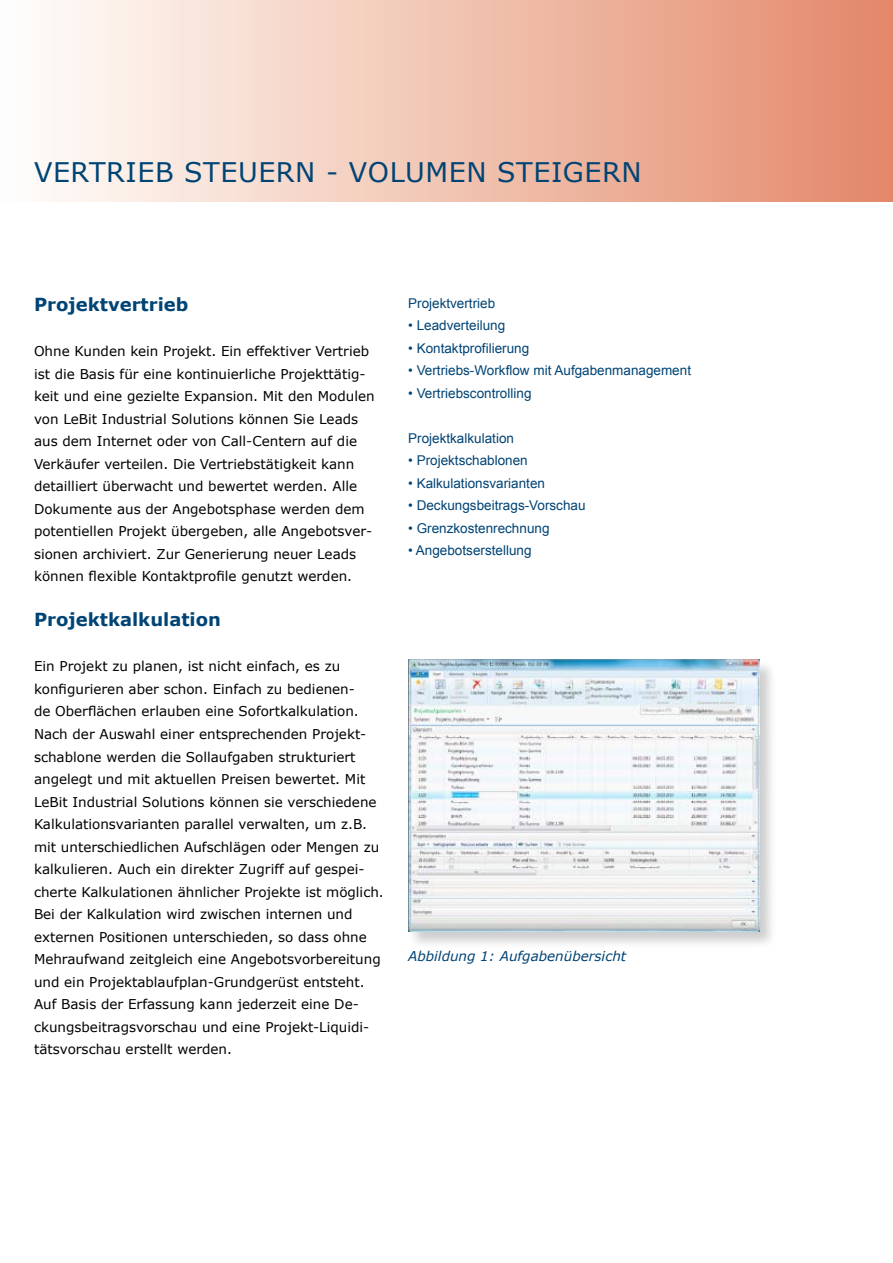
<style>
.page{position:relative;width:893px;height:1263px;background:#fff}
.page>*{position:absolute;margin:0;border:0;box-sizing:border-box;transform-origin:0 0}
.t1{font:27px "Verdana";color:#004475}
.t2{font:700 18px "Verdana";color:#004475}
.t3{font:13.5px/22.5px "Verdana";color:#000}
.t4{font:13.5px "Arial";color:#004475}
.t5{font:italic 13.5px "Verdana";color:#004475}
</style>
<div class="page">
<div style="left:0;top:0;width:893px;height:202px;background:linear-gradient(to right,#fffffd,#e38969)"></div>
<div style="left:407px;top:658px;width:371px;height:293px;background:#000;opacity:.2"></div>
<img style="left:408px;top:660px;width:351px;height:271px">
<h1 class="t1" style="left:34px;top:153px;width:37px">Vertrieb</h1>
<h1 class="t1" style="left:184px;top:153px;width:20px">steuern</h1>
<h1 class="t1" style="left:326px;top:153px;width:83px">- Volumen</h1>
<h1 class="t1" style="left:497px;top:153px;width:19px">steigern</h1>
<h2 class="t2" style="left:34px;top:292px;width:156px">Projektvertrieb</h2>
<p class="t3" style="left:34px;top:340px;width:342px">Ohne Kunden kein Projekt. Ein effektiver Vertrieb ist die Basis für eine kontinuierliche Projekttätig&shy;keit und eine gezielte Expansion. Mit den Modulen von LeBit Industrial Solutions können Sie Leads aus dem Internet oder von Call-Centern auf die Verkäufer verteilen. Die Vertriebstätigkeit kann detailliert überwacht und bewertet werden. Alle Dokumente aus der Angebotsphase werden dem potentiellen Projekt übergeben, alle Angebotsver&shy;sionen archiviert. Zur Generierung neuer Leads können flexible Kontaktprofile genutzt werden.</p>
<h2 class="t2" style="left:34px;top:607px;width:188px">Projektkalkulation</h2>
<p class="t3" style="left:34px;top:655px;width:351px">Ein Projekt zu planen, ist nicht einfach, es zu konfigurieren aber schon. Einfach zu bedienen-<br>de Oberflächen erlauben eine Sofortkalkulation.<br>Nach der Auswahl einer entsprechenden Projekt&shy;schablone werden die Sollaufgaben strukturiert angelegt und mit aktuellen Preisen bewertet. Mit LeBit Industrial Solutions können sie verschiedene Kalkulationsvarianten parallel verwalten, um z.B. mit unterschiedlichen Aufschlägen oder Mengen zu kalkulieren. Auch ein direkter Zugriff auf gespei&shy;cherte Kalkulationen ähnlicher Projekte ist möglich.<br>Bei der Kalkulation wird zwischen internen und externen Positionen unterschieden, so dass ohne Mehraufwand zeitgleich eine Angebotsvorbereitung und ein Projektablaufplan-Grundgerüst entsteht.<br>Auf Basis der Erfassung kann jederzeit eine De&shy;ckungsbeitragsvorschau und eine Projekt-Liquidi&shy;tätsvorschau erstellt werden.</p>
<p class="t4" style="left:408px;top:294px;width:89px">Projektvertrieb</p>
<p class="t4" style="left:408px;top:316px;width:99px">• Leadverteilung</p>
<p class="t4" style="left:408px;top:339px;width:123px">• Kontaktprofilierung</p>
<p class="t4" style="left:408px;top:361px;width:284px">• Vertriebs-Workflow mit Aufgabenmanagement</p>
<p class="t4" style="left:408px;top:384px;width:125px">• Vertriebscontrolling</p>
<p class="t4" style="left:408px;top:429px;width:107px">Projektkalkulation</p>
<p class="t4" style="left:408px;top:451px;width:121px">• Projektschablonen</p>
<p class="t4" style="left:408px;top:474px;width:138px">• Kalkulationsvarianten</p>
<p class="t4" style="left:408px;top:496px;width:179px">• Deckungsbeitrags-Vorschau</p>
<p class="t4" style="left:408px;top:519px;width:143px">• Grenzkostenrechnung</p>
<p class="t4" style="left:408px;top:541px;width:125px">• Angebotserstellung</p>
<p class="t5" style="left:408px;top:946px;width:219px">Abbildung 1: Aufgabenübersicht</p>
</div>
